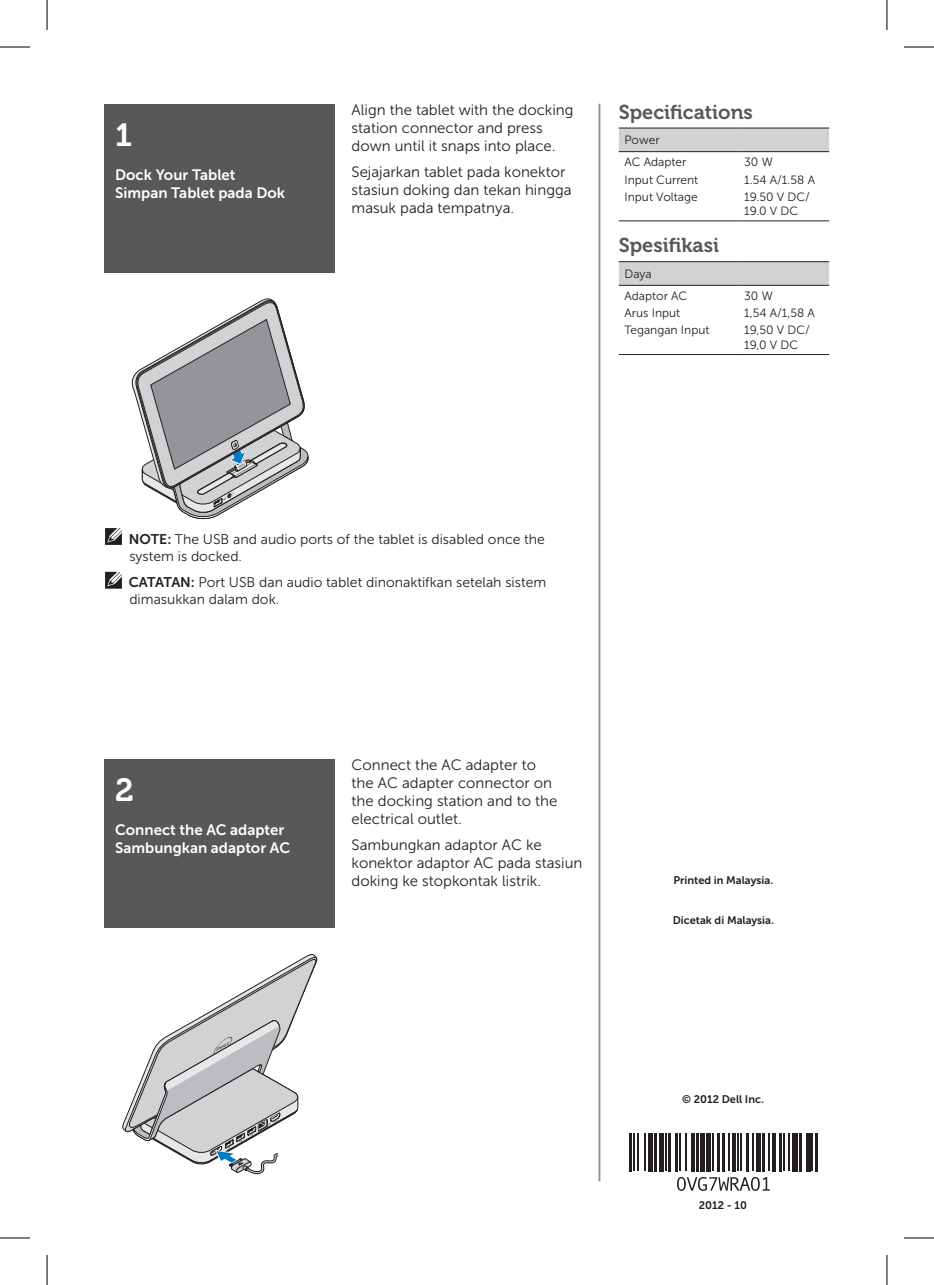
<style>
.page{position:relative;width:934px;height:1285px;background:#fff}
.page>*{position:absolute;margin:0;border:0;box-sizing:border-box;transform-origin:0 0}
.t1{font:32px "Museo For Dell 700";color:#fff}
.t2{font:20px "Museo For Dell 700";color:#57585a}
.t3{font:15px/18px "Museo Sans For Dell 300";color:#231f20}
.t4{font:15px/18px "Museo Sans For Dell 700";color:#fff}
.t5{font:14px/16.8px "Museo Sans For Dell 300";color:#231f20}
.t6{font:14px "Museo Sans For Dell 700";color:#231f20}
.t7{font:12px/17.2px "Museo Sans For Dell 300";color:#231f20}
.t8{font:11px "Museo Sans For Dell 700";color:#231f20}
.s1{font-family:"Museo Sans For Dell 700"}
</style>
<div class="page">
<svg style="left:122px;top:954px;width:195px;height:220px"></svg>
<div style="left:104px;top:759px;width:230px;height:168px;background:#57585a"></div>
<div style="left:619px;top:129px;width:209px;height:22px;background:#d1d2d4"></div>
<hr style="left:618px;top:151px;width:120px;height:1px;background:#231f20">
<hr style="left:618px;top:220px;width:120px;height:1px;background:#231f20">
<hr style="left:738px;top:220px;width:90px;height:1px;background:#231f20">
<hr style="left:618px;top:128px;width:120px;height:1px;background:#231f20">
<hr style="left:738px;top:128px;width:90px;height:1px;background:#231f20">
<hr style="left:738px;top:151px;width:90px;height:1px;background:#231f20">
<svg style="left:618px;top:262px;width:210px;height:23px;background:#cecfd1"></svg>
<hr style="left:618px;top:285px;width:120px;height:1px;background:#231f20">
<hr style="left:618px;top:354px;width:120px;height:1px;background:#231f20">
<hr style="left:738px;top:354px;width:90px;height:1px;background:#231f20">
<hr style="left:618px;top:261px;width:120px;height:1px;background:#231f20">
<hr style="left:738px;top:261px;width:90px;height:1px;background:#231f20">
<hr style="left:738px;top:285px;width:90px;height:1px;background:#231f20">
<svg style="left:131px;top:298px;width:177px;height:222px"></svg>
<div style="left:104px;top:104px;width:230px;height:168px;background:#57585a"></div>
<hr style="left:598px;top:104px;width:2px;height:1077px;background:#939598">
<svg style="left:105px;top:528px;width:17px;height:17px"></svg>
<svg style="left:105px;top:572px;width:17px;height:16px"></svg>
<hr style="left:628px;top:1133px;width:3px;height:38px;background:#231f20">
<hr style="left:632px;top:1133px;width:2px;height:38px;background:#231f20">
<hr style="left:637px;top:1133px;width:1px;height:38px;background:#231f20">
<hr style="left:644px;top:1133px;width:1px;height:38px;background:#231f20">
<hr style="left:648px;top:1133px;width:4px;height:38px;background:#231f20">
<hr style="left:654px;top:1133px;width:2px;height:38px;background:#231f20">
<hr style="left:659px;top:1133px;width:4px;height:38px;background:#231f20">
<hr style="left:665px;top:1133px;width:1px;height:38px;background:#231f20">
<hr style="left:668px;top:1133px;width:2px;height:38px;background:#231f20">
<hr style="left:675px;top:1133px;width:2px;height:38px;background:#231f20">
<hr style="left:679px;top:1133px;width:1px;height:38px;background:#231f20">
<hr style="left:685px;top:1133px;width:1px;height:38px;background:#231f20">
<svg style="left:691px;top:1133px;width:3px;height:38px"></svg>
<hr style="left:696px;top:1133px;width:2px;height:38px;background:#231f20">
<hr style="left:700px;top:1133px;width:4px;height:38px;background:#231f20">
<hr style="left:706px;top:1133px;width:4px;height:38px;background:#231f20">
<hr style="left:711px;top:1133px;width:1px;height:38px;background:#231f20">
<hr style="left:717px;top:1133px;width:2px;height:38px;background:#231f20">
<hr style="left:721px;top:1133px;width:3px;height:38px;background:#231f20">
<hr style="left:728px;top:1133px;width:1px;height:38px;background:#231f20">
<svg style="left:732px;top:1133px;width:3px;height:38px"></svg>
<hr style="left:736px;top:1133px;width:2px;height:38px;background:#231f20">
<hr style="left:739px;top:1133px;width:2px;height:38px;background:#231f20">
<hr style="left:745px;top:1133px;width:3px;height:38px;background:#231f20">
<hr style="left:752px;top:1133px;width:1px;height:38px;background:#231f20">
<hr style="left:756px;top:1133px;width:4px;height:38px;background:#231f20">
<hr style="left:762px;top:1133px;width:2px;height:38px;background:#231f20">
<hr style="left:767px;top:1133px;width:2px;height:38px;background:#231f20">
<hr style="left:772px;top:1133px;width:4px;height:38px;background:#231f20">
<hr style="left:779px;top:1133px;width:2px;height:38px;background:#231f20">
<hr style="left:783px;top:1133px;width:1px;height:38px;background:#231f20">
<hr style="left:787px;top:1133px;width:1px;height:38px;background:#231f20">
<div style="left:791px;top:1133px;width:6px;height:38px;background:#231f20"></div>
<hr style="left:798px;top:1133px;width:3px;height:38px;background:#231f20">
<svg style="left:806px;top:1133px;width:3px;height:38px"></svg>
<hr style="left:811px;top:1133px;width:1px;height:38px;background:#231f20">
<hr style="left:814px;top:1133px;width:2px;height:38px;background:#231f20">
<svg style="left:677px;top:1177px;width:92px;height:13px"></svg>
<svg style="left:0;top:46px;width:30px;height:1px"></svg>
<svg style="left:904px;top:46px;width:29px;height:1px"></svg>
<svg style="left:0;top:1238px;width:30px;height:1px"></svg>
<svg style="left:904px;top:1238px;width:29px;height:1px"></svg>
<svg style="left:46px;top:0;width:1px;height:30px"></svg>
<svg style="left:46px;top:1255px;width:1px;height:30px"></svg>
<svg style="left:887px;top:0;width:1px;height:30px"></svg>
<svg style="left:887px;top:1255px;width:1px;height:30px"></svg>
<hr style="left:0;top:47px;width:30px;height:1px;background:#000">
<hr style="left:903px;top:47px;width:30px;height:1px;background:#000">
<hr style="left:0;top:1237px;width:30px;height:1px;background:#000">
<hr style="left:903px;top:1237px;width:30px;height:1px;background:#000">
<hr style="left:47px;top:0;width:1px;height:30px;background:#000">
<hr style="left:47px;top:1255px;width:1px;height:30px;background:#000">
<hr style="left:886px;top:0;width:1px;height:30px;background:#000">
<hr style="left:886px;top:1255px;width:1px;height:30px;background:#000">
<h1 class="t1" style="left:115px;top:117px;width:19px">1</h1>
<p class="t4" style="left:115px;top:166px;width:171px">Dock Your Tablet<br>Simpan Tablet pada Dok</p>
<p class="t3" style="left:351px;top:101px;width:223px">Align the tablet with the docking station connector and press down until it snaps into place.</p>
<p class="t3" style="left:351px;top:163px;width:221px">Sejajarkan tablet pada konektor stasiun doking dan tekan hingga masuk pada tempatnya.</p>
<h2 class="t2" style="left:618px;top:101px;width:136px">Specifications</h2>
<p class="t7" style="left:624px;top:129px;width:63px;line-height:22px">Power<br>AC Adapter</p>
<p class="t7" style="left:624px;top:171px;width:75px">Input Current<br>Input Voltage</p>
<p class="t7" style="left:743px;top:154px;width:72px">30 W<br>1.54 A/1.58 A<br>19.50 V DC/</p>
<p class="t7" style="left:743px;top:203px;width:55px">19.0 V DC</p>
<h2 class="t2" style="left:618px;top:234px;width:102px">Spesifikasi</h2>
<p class="t7" style="left:624px;top:263px;width:64px;line-height:22px">Daya<br>Adaptor AC</p>
<p class="t7" style="left:624px;top:304px;width:86px">Arus Input<br>Tegangan Input</p>
<p class="t7" style="left:743px;top:287px;width:72px">30 W<br>1,54 A/1,58 A<br>19,50 V DC/</p>
<p class="t7" style="left:743px;top:336px;width:55px">19,0 V DC</p>
<p class="t5" style="left:129px;top:530px;width:417px"><span class="s1">NOTE:</span> The USB and audio ports of the tablet is disabled once the system is docked.</p>
<p class="t6" style="left:129px;top:575px;width:20px">CATATA</p>
<p class="t5" style="left:129px;top:574px;width:418px;text-indent:51px"><span class="s1">N:</span> Port USB dan audio tablet dinonaktifkan setelah sistem dimasukkan dalam dok.</p>
<h1 class="t1" style="left:115px;top:772px;width:20px">2</h1>
<p class="t4" style="left:115px;top:821px;width:176px">Connect the AC adapter<br>Sambungkan adaptor AC</p>
<p class="t3" style="left:351px;top:756px;width:207px">Connect the AC adapter to the AC adapter connector on the docking station and to the electrical outlet.</p>
<p class="t3" style="left:351px;top:836px;width:232px">Sambungkan adaptor AC ke konektor adaptor AC pada stasiun doking ke stopkontak listrik.</p>
<p class="t8" style="left:673px;top:873px;width:101px">Printed in Malaysia.</p>
<p class="t8" style="left:672px;top:913px;width:103px">Dicetak di Malaysia.</p>
<p class="t8" style="left:682px;top:1092px;width:83px">© 2012 Dell I nc.</p>
<p class="t8" style="left:698px;top:1199px;width:50px">2012 - 10</p>
</div>
